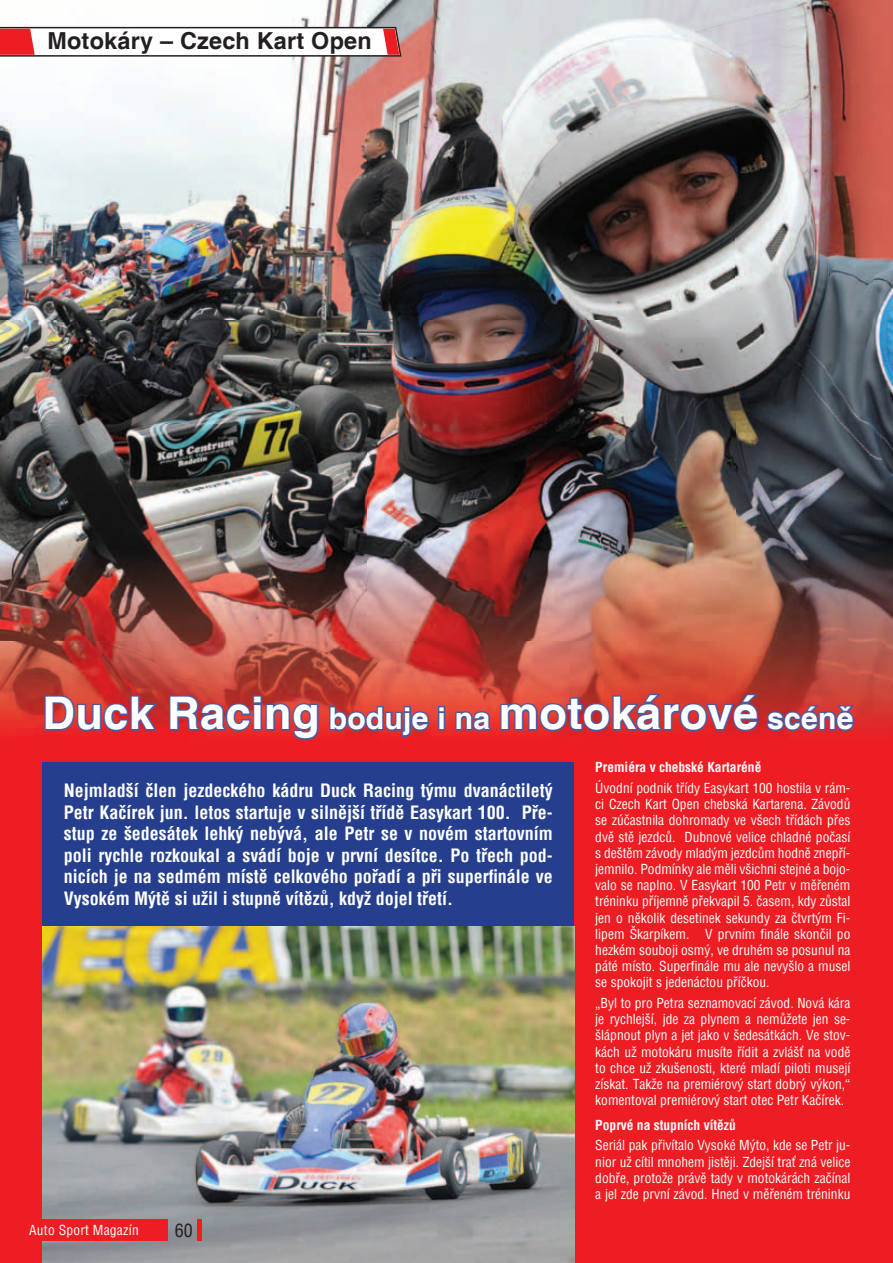
<style>
.page{position:relative;width:893px;height:1263px;background:#ee1d23}
.page>*{position:absolute;margin:0;border:0;box-sizing:border-box;transform-origin:0 0}
.t1{font:700 45px "Helvetica";letter-spacing:.01em;color:#fff}
.t2{font:700 23.4px "Helvetica";letter-spacing:.01em;color:#231f20}
.t3{font:700 condensed 18px/21.6px "Helvetica";color:#fff;text-align:justify}
.t4{font:condensed 18px "Helvetica";color:#231f20}
.t5{font:condensed 13.5px/16.2px "Helvetica";color:#fff;text-align:justify}
.t6{font:700 condensed 13.5px "Helvetica";color:#fff}
.t7{font:condensed 13.5px "Helvetica";letter-spacing:.02em;color:#fff}
.s1{font-size:30px}
</style>
<div class="page">
<img style="left:0;top:0;width:893px;height:733px">
<div style="left:43px;top:762px;width:531px;height:164px;background:#253f8e"></div>
<svg style="left:43px;top:694px;width:118px;height:39px"></svg>
<svg style="left:168px;top:662px;width:152px;height:79px"></svg>
<svg style="left:328px;top:704px;width:119px;height:33px"></svg>
<svg style="left:454px;top:709px;width:38px;height:24px"></svg>
<svg style="left:499px;top:662px;width:358px;height:74px"></svg>
<img style="left:43px;top:926px;width:531px;height:337px">
<svg style="left:0;top:27px;width:401px;height:30px"></svg>
<div style="left:0;top:1219px;width:168px;height:22px;background:#ee1d23"></div>
<hr style="left:198px;top:1219px;width:4px;height:22px;background:#ee1d23">
<h2 class="t2" style="left:47px;top:26px;width:326px">Motokáry – Czech Kart Open</h2>
<h1 class="t1" style="left:43px;top:686px;width:812px">Duck Racing <span class="s1">boduje i na</span> motokárové <span class="s1">scéně</span></h1>
<p class="t3" style="left:64px;top:780px;width:491px">Nejmladší člen jezdeckého kádru Duck Racing týmu dvanáctiletý Petr Kačírek jun. letos startuje v silnější třídě Easykart 100. Pře&shy;stup ze šedesátek lehký nebývá, ale Petr se v novém startovním poli rychle rozkoukal a svádí boje v první desítce. Po třech pod&shy;nicích je na sedmém místě celkového pořadí a při superfinále ve Vysokém Mýtě si užil i stupně vítězů, když dojel třetí.</p>
<p class="t7" style="left:29px;top:1221px;width:111px">Auto Sport Magazín</p>
<h3 class="t4" style="left:175px;top:1218px;width:19px">60</h3>
<p class="t6" style="left:595px;top:758px;width:168px">Premiéra v chebské Kartaréně</p>
<p class="t5" style="left:595px;top:780px;width:257px">Úvodní podnik třídy Easykart 100 hostila v rám&shy;ci Czech Kart Open chebská Kartarena. Závodů se zúčastnila dohromady ve všech třídách přes dvě stě jezdců. Dubnové velice chladné počasí s deštěm závody mladým jezdcům hodně znepří&shy;jemnilo. Podmínky ale měli všichni stejné a bojo&shy;valo se naplno. V Easykart 100 Petr v měřeném tréninku příjemně překvapil 5. časem, kdy zůstal jen o několik desetinek sekundy za čtvrtým Fi&shy;lipem Škarpíkem. V prvním finále skončil po hezkém souboji osmý, ve druhém se posunul na páté místo. Superfinále mu ale nevyšlo a musel se spokojit s jedenáctou příčkou.</p>
<p class="t5" style="left:595px;top:995px;width:257px">„Byl to pro Petra seznamovací závod. Nová kára je rychlejší, jde za plynem a nemůžete jen se&shy;šlápnout plyn a jet jako v šedesátkách. Ve stov&shy;kách už motokáru musíte řídit a zvlášť na vodě to chce už zkušenosti, které mladí piloti musejí získat. Takže na premiérový start dobrý výkon,“ komentoval premiérový start otec Petr Kačírek.</p>
<p class="t6" style="left:595px;top:1116px;width:142px">Poprvé na stupních vítězů</p>
<p class="t5" style="left:595px;top:1137px;width:257px">Seriál pak přivítalo Vysoké Mýto, kde se Petr ju&shy;nior už cítil mnohem jistěji. Zdejší trať zná velice dobře, protože právě tady v motokárách začínal a jel zde první závod. Hned v měřeném tréninku</p>
</div>
